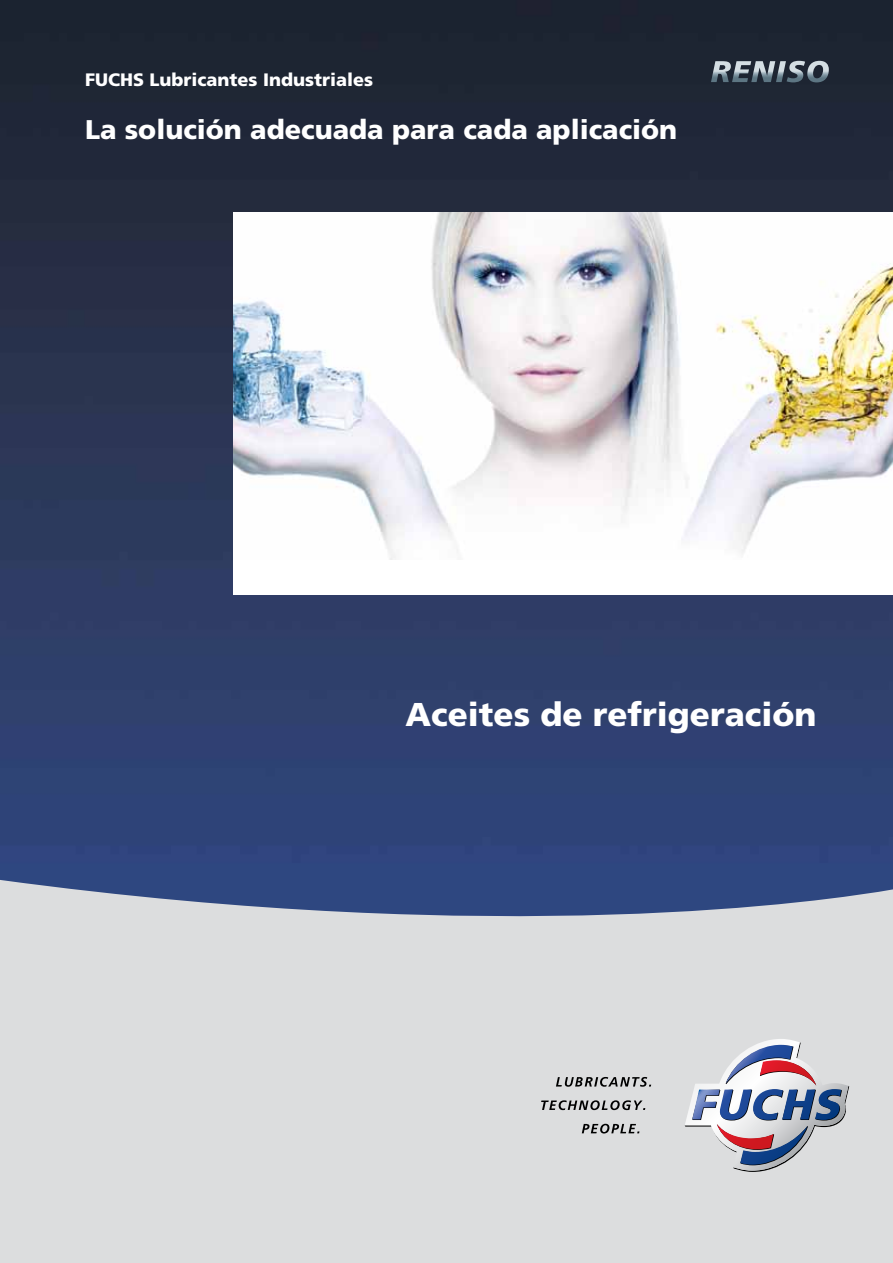
<style>
.page{position:relative;width:893px;height:1263px;background:#dcddde}
.page>*{position:absolute;margin:0;border:0;box-sizing:border-box;transform-origin:0 0}
.t1{font:900 33px "Frutiger LT Std";color:#fff}
.t2{font:900 27px "Frutiger LT Std";color:#fff}
.t3{font:900 18px "Frutiger LT Std";color:#fff}
</style>
<div class="page">
<img style="left:0;top:0;width:893px;height:917px">
<div style="left:234px;top:213px;width:659px;height:382px;background:#fff"></div>
<img style="left:234px;top:213px;width:659px;height:346px">
<svg style="left:711px;top:61px;width:118px;height:21px"></svg>
<svg style="left:556px;top:1077px;width:95px;height:10px"></svg>
<svg style="left:541px;top:1100px;width:104px;height:10px"></svg>
<svg style="left:582px;top:1124px;width:57px;height:9px"></svg>
<svg style="left:685px;top:1039px;width:164px;height:133px"></svg>
<p class="t3" style="left:85px;top:69px;width:290px">FUCHS Lubricantes Industriales</p>
<p class="t2" style="left:85px;top:114px;width:594px">La solución adecuada para cada aplicación</p>
<p class="t1" style="left:406px;top:695px;width:412px">Aceites de refrigeración</p>
</div>
